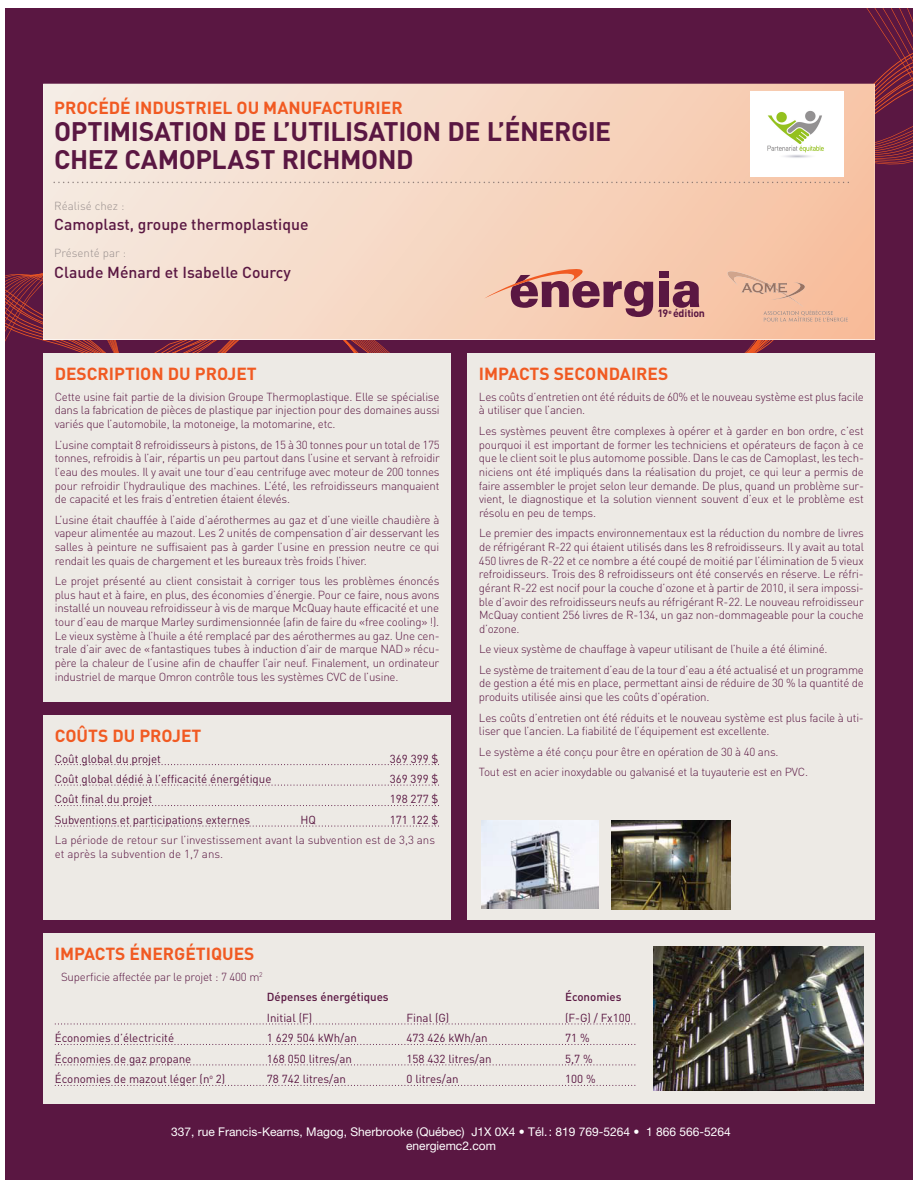
<style>
.page{position:relative;width:918px;height:1188px;background:#fff}
.page>*{position:absolute;margin:0;border:0;box-sizing:border-box;transform-origin:0 0}
.t1{font:700 26.55px/27.3px "DIN";letter-spacing:-.015em;color:#5a1742}
.t2{font:700 17.4px "DIN";color:#f15a22}
.t3{font:500 15.75px "DIN";color:#5a1742}
.t4{font:12px/14.4px "Helvetica Neue LT";color:#fff;text-align:center}
.t5{font:300 11.55px/13.6px "DIN";letter-spacing:-.02em;color:#5a1742;text-align:justify}
.t6{font:11.55px "DIN";color:#5a1742}
.t7{font:300 11.55px/13.6px "DIN";color:#5a1742}
.t8{font:500 11.55px "DIN";color:#5a1742}
.t9{font:300 11.55px "DIN";color:#9a908e}
.t10{font:700 10.65px "DIN";letter-spacing:-.03em;color:#5a1742}
</style>
<div class="page">
<div style="left:5px;top:8px;width:908px;height:1172px;background:#5a1742"></div>
<svg style="left:601px;top:8px;width:312px;height:345px"></svg>
<svg style="left:5px;top:273px;width:423px;height:80px"></svg>
<svg style="left:43px;top:84px;width:832px;height:255px;background:#f6d8c4"></svg>
<div style="left:43px;top:353px;width:408px;height:348px;background:#edeae5"></div>
<div style="left:43px;top:715px;width:408px;height:205px;background:#edeae5"></div>
<div style="left:467px;top:353px;width:408px;height:567px;background:#edeae5"></div>
<div style="left:43px;top:933px;width:832px;height:171px;background:#edeae5"></div>
<svg style="left:53px;top:182px;width:796px;height:1px"></svg>
<svg style="left:55px;top:764px;width:384px;height:1px"></svg>
<svg style="left:55px;top:785px;width:384px;height:1px"></svg>
<svg style="left:55px;top:805px;width:384px;height:1px"></svg>
<svg style="left:55px;top:826px;width:384px;height:1px"></svg>
<svg style="left:55px;top:1023px;width:580px;height:1px"></svg>
<svg style="left:55px;top:1044px;width:580px;height:1px"></svg>
<svg style="left:55px;top:1064px;width:580px;height:1px"></svg>
<svg style="left:55px;top:1085px;width:580px;height:1px"></svg>
<svg style="left:720px;top:271px;width:128px;height:51px;background:#efbc9e"></svg>
<div style="left:659px;top:282px;width:9px;height:25px;background:#5a1742"></div>
<div style="left:659px;top:271px;width:9px;height:6px;background:#5a1742"></div>
<svg style="left:673px;top:281px;width:26px;height:27px"></svg>
<svg style="left:484px;top:264px;width:169px;height:53px"></svg>
<img style="left:653px;top:947px;width:210px;height:143px">
<img style="left:612px;top:821px;width:118px;height:88px">
<img style="left:481px;top:821px;width:118px;height:87px">
<img style="left:750px;top:91px;width:94px;height:85px">
<h2 class="t2" style="left:54px;top:96px;width:350px">PROCÉDÉ INDUSTRIEL OU MANUFACTURIER</h2>
<h1 class="t1" style="left:54px;top:117px;width:559px">OPTIMISATION DE L’UTILISATION DE L’ÉNERGIE<br>CHEZ CAMOPLAST RICHMOND</h1>
<p class="t9" style="left:54px;top:198px;width:72px">Réalisé chez :</p>
<h3 class="t3" style="left:54px;top:214px;width:256px">Camoplast, groupe thermoplastique</h3>
<p class="t9" style="left:54px;top:246px;width:73px">Présenté par :</p>
<h3 class="t3" style="left:54px;top:262px;width:238px">Claude Ménard et Isabelle Courcy</h3>
<p class="t10" style="left:657px;top:306px;width:49px">19<sup>e</sup> édition</p>
<h2 class="t2" style="left:55px;top:363px;width:204px">DESCRIPTION DU PROJET</h2>
<p class="t5" style="left:55px;top:390px;width:387px">Cette usine fait partie de la division Groupe Thermoplastique. Elle se spécialise dans la fabrication de pièces de plastique par injection pour des domaines aussi variés que l’automobile, la motoneige, la motomarine, etc.</p>
<p class="t5" style="left:55px;top:437px;width:387px">L’usine comptait 8 refroidisseurs à pistons, de 15 à 30 tonnes pour un total de 175 tonnes, refroidis à l’air, répartis un peu partout dans l’usine et servant à refroidir l’eau des moules. Il y avait une tour d’eau centrifuge avec moteur de 200 tonnes pour refroidir l’hydraulique des machines. L’été, les refroidisseurs manquaient de capacité et les frais d’entretien étaient élevés.</p>
<p class="t5" style="left:55px;top:513px;width:386px">L’usine était chauffée à l’aide d’aérothermes au gaz et d’une vieille chaudière à vapeur alimentée au mazout. Les 2 unités de compensation d’air desservant les salles à peinture ne suffisaient pas à garder l’usine en pression neutre ce qui rendait les quais de chargement et les bureaux très froids l’hiver.</p>
<p class="t5" style="left:55px;top:574px;width:386px">Le projet présenté au client consistait à corriger tous les problèmes énoncés plus haut et à faire, en plus, des économies d’énergie. Pour ce faire, nous avons installé un nouveau refroidisseur à vis de marque McQuay haute efficacité et une tour d’eau de marque Marley surdimensionnée (afin de faire du «free cooling» !).<br>Le vieux système à l’huile a été remplacé par des aérothermes au gaz. Une cen&shy;trale d’air avec de « fantastiques tubes à induction d’air de marque NAD » récu&shy;père la chaleur de l’usine afin de chauffer l’air neuf. Finalement, un ordinateur industriel de marque Omron contrôle tous les systèmes CVC de l’usine.</p>
<h2 class="t2" style="left:55px;top:724px;width:148px">COÛTS DU PROJET</h2>
<p class="t6" style="left:55px;top:751px;width:108px">Coût global du projet</p>
<p class="t6" style="left:390px;top:751px;width:50px">369 399 $</p>
<p class="t6" style="left:55px;top:772px;width:218px">Coût global dédié à l’efficacité énergétique</p>
<p class="t6" style="left:390px;top:772px;width:50px">369 399 $</p>
<p class="t6" style="left:55px;top:792px;width:99px">Coût final du projet</p>
<p class="t6" style="left:390px;top:792px;width:50px">198 277 $</p>
<p class="t6" style="left:55px;top:813px;width:197px">Subventions et participations externes</p>
<p class="t6" style="left:300px;top:813px;width:17px">HQ</p>
<p class="t6" style="left:390px;top:813px;width:50px">171 122 $</p>
<p class="t7" style="left:55px;top:833px;width:382px">La période de retour sur l’investissement avant la subvention est de 3,3 ans et après la subvention de 1,7 ans.</p>
<h2 class="t2" style="left:55px;top:943px;width:201px">IMPACTS ÉNERGÉTIQUES</h2>
<p class="t5" style="left:61px;top:970px;width:203px">Superficie affectée par le projet : 7 400 m<sup>2</sup></p>
<h2 class="t2" style="left:479px;top:363px;width:191px">IMPACTS SECONDAIRES</h2>
<p class="t5" style="left:479px;top:390px;width:386px">Les coûts d’entretien ont été réduits de 60% et le nouveau système est plus facile à utiliser que l’ancien.</p>
<p class="t5" style="left:479px;top:424px;width:387px">Les systèmes peuvent être complexes à opérer et à garder en bon ordre, c’est pourquoi il est important de former les techniciens et opérateurs de façon à ce que le client soit le plus automome possible. Dans le cas de Camoplast, les tech&shy;niciens ont été impliqués dans la réalisation du projet, ce qui leur a permis de faire assembler le projet selon leur demande. De plus, quand un problème sur&shy;vient, le diagnostique et la solution viennent souvent d’eux et le problème est résolu en peu de temps.</p>
<p class="t5" style="left:479px;top:526px;width:387px">Le premier des impacts environnementaux est la réduction du nombre de livres de réfrigérant R-22 qui étaient utilisés dans les 8 refroidisseurs. Il y avait au total 450 livres de R-22 et ce nombre a été coupé de moitié par l’élimination de 5 vieux refroidisseurs. Trois des 8 refroidisseurs ont été conservés en réserve. Le réfri&shy;gérant R-22 est nocif pour la couche d’ozone et à partir de 2010, il sera impossi&shy;ble d’avoir des refroidisseurs neufs au réfrigérant R-22. Le nouveau refroidisseur McQuay contient 256 livres de R-134, un gaz non-dommageable pour la couche d’ozone.</p>
<p class="t5" style="left:479px;top:639px;width:386px;line-height:20.5px">Le vieux système de chauffage à vapeur utilisant de l’huile a été éliminé.<br>Le système de traitement d’eau de la tour d’eau a été actualisé et un programme</p>
<p class="t5" style="left:479px;top:676px;width:386px">de gestion a été mis en place, permettant ainsi de réduire de 30 % la quantité de produits utilisée ainsi que les coûts d’opération.</p>
<p class="t5" style="left:479px;top:710px;width:386px">Les coûts d’entretien ont été réduits et le nouveau système est plus facile à uti&shy;liser que l’ancien. La fiabilité de l’équipement est excellente.</p>
<p class="t5" style="left:479px;top:741px;width:331px;line-height:20.5px">Le système a été conçu pour être en opération de 30 à 40 ans.<br>Tout est en acier inoxydable ou galvanisé et la tuyauterie est en PVC.</p>
<p class="t8" style="left:267px;top:990px;width:123px">D seuq i t égrenésesnepé</p>
<p class="t8" style="left:565px;top:990px;width:58px">É monoc se i</p>
<p class="t6" style="left:267px;top:1011px;width:47px">)F(lai t inI</p>
<p class="t6" style="left:407px;top:1011px;width:44px">G(laniF )</p>
<p class="t6" style="left:565px;top:1011px;width:67px">G-F( 001xF/)</p>
<p class="t6" style="left:55px;top:1031px;width:121px">Économies d’électricité</p>
<p class="t6" style="left:267px;top:1031px;width:92px">1 629 504 kWh/an</p>
<p class="t6" style="left:407px;top:1031px;width:83px">473 426 kWh/an</p>
<p class="t6" style="left:565px;top:1031px;width:26px">71 %</p>
<p class="t6" style="left:55px;top:1051px;width:138px">Économies de gaz propane</p>
<p class="t6" style="left:267px;top:1051px;width:87px">168 050 litres/an</p>
<p class="t6" style="left:407px;top:1051px;width:87px">158 432 litres/an</p>
<p class="t6" style="left:565px;top:1051px;width:29px">5,7 %</p>
<p class="t6" style="left:55px;top:1072px;width:172px">Économies de mazout léger (n<sup>o</sup> 2)</p>
<p class="t6" style="left:267px;top:1072px;width:81px">78 742 litres/an</p>
<p class="t6" style="left:406px;top:1072px;width:54px">0 litres/an</p>
<p class="t6" style="left:565px;top:1072px;width:32px">100 %</p>
<p class="t4" style="left:171px;top:1124px;width:561px">337, rue Francis-Kearns, Magog, Sherbrooke (Québec) J1X 0X4 • Tél.: 819 769-5264 • 1 866 566-5264 energiemc2.com</p>
</div>
